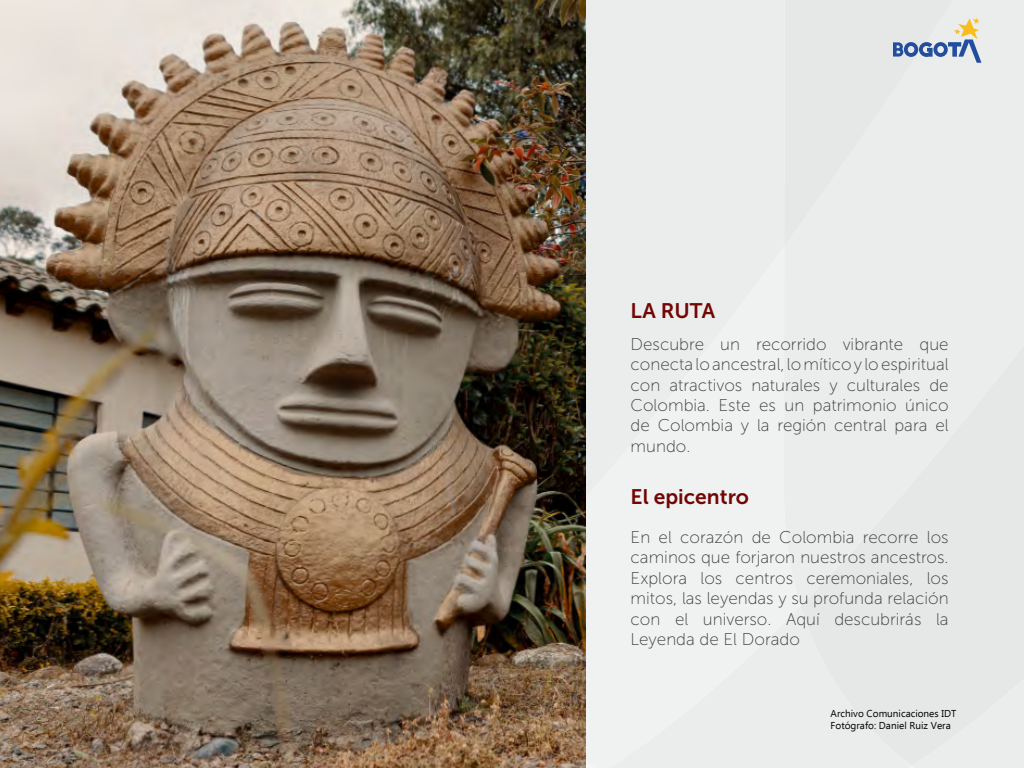
<style>
.page{position:relative;width:1024px;height:768px;background:#fff}
.page>*{position:absolute;margin:0;border:0;box-sizing:border-box;transform-origin:0 0}
.t1{font:21px "Museo Sans 700";color:#720605}
.t2{font:17px/20.4px "Museo Sans 100";color:#3d3d3d;text-align:justify}
.t3{font:10px/12px "Ebrima";color:#000}
</style>
<div class="page">
<div style="left:586px;top:606px;width:215px;height:162px;background:#f0f2f2"></div>
<div style="left:586px;top:0;width:199px;height:611px;background:#ebeded"></div>
<svg style="left:899px;top:765px;width:125px;height:3px"></svg>
<div style="left:801px;top:606px;width:223px;height:159px;background:#e6e8e8"></div>
<div style="left:784px;top:0;width:240px;height:606px;background:#ebeded"></div>
<div style="left:784px;top:0;width:173px;height:246px;background:#ebeded"></div>
<img style="left:0;top:0;width:586px;height:768px">
<svg style="left:893px;top:18px;width:88px;height:45px;background:#c1c8d1"></svg>
<p class="t1" style="left:631px;top:299px;width:86px">LA RUTA</p>
<p class="t2" style="left:631px;top:334px;width:320px">Descubre un recorrido vibrante que conecta lo ancestral, lo mítico y lo espiritual con atractivos naturales y culturales de Colombia. Este es un patrimonio único de Colombia y la región central para el mundo.</p>
<p class="t1" style="left:631px;top:485px;width:120px">El epicentro</p>
<p class="t2" style="left:631px;top:527px;width:320px">En el corazón de Colombia recorre los caminos que forjaron nuestros ancestros.<br>Explora los centros ceremoniales, los mitos, las leyendas y su profunda relación con el universo. Aquí descubrirás la Leyenda de El Dorado</p>
<p class="t3" style="left:831px;top:707px;width:127px">Archivo Comunicaciones IDT<br>Fotógrafo: Daniel Ruiz Vera</p>
</div>
